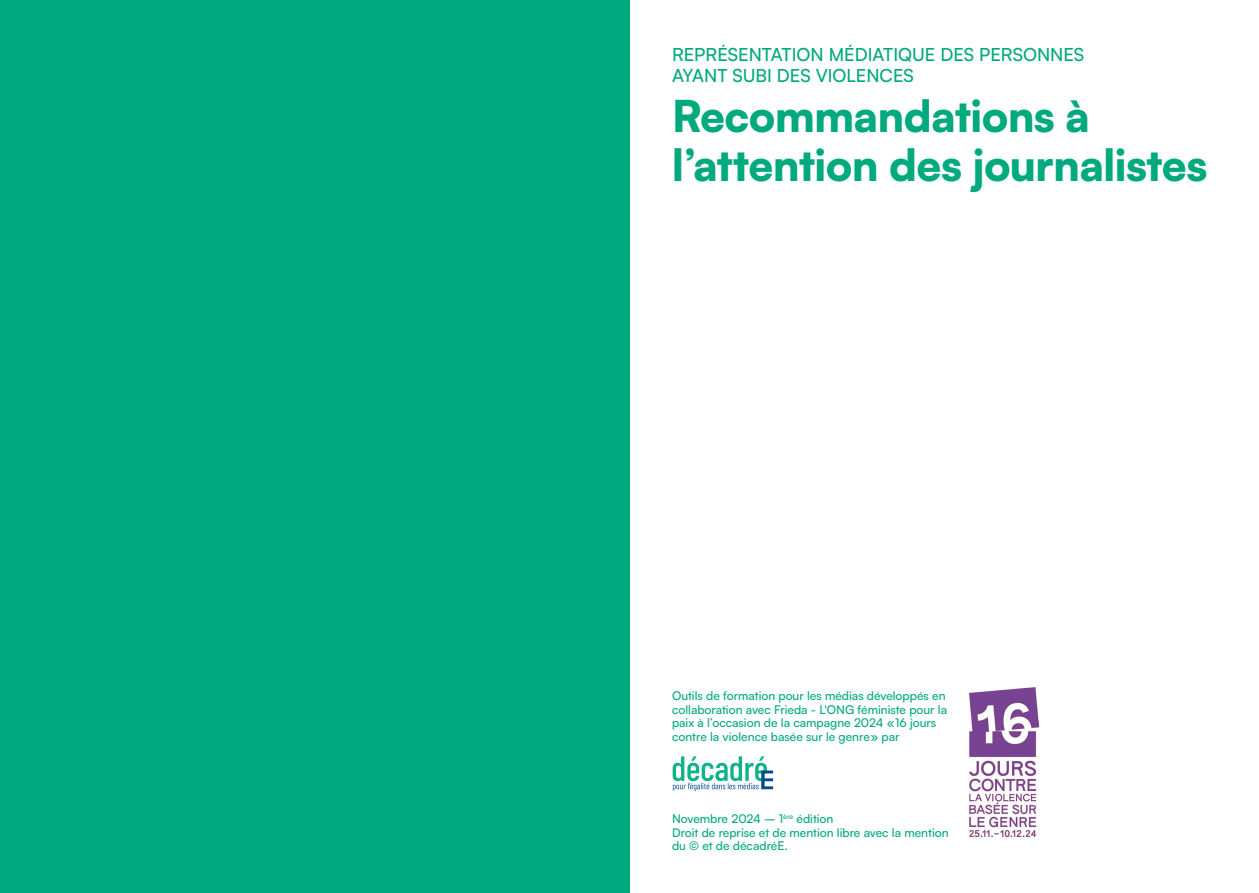
<style>
.page{position:relative;width:1259px;height:893px;background:#fff}
.page>*{position:absolute;margin:0;border:0;box-sizing:border-box;transform-origin:0 0}
.Titre_section__vert{font:900 43.5px/49.5px "Satoshi";letter-spacing:-.01em;color:#00a97e}
.t1{font:500 18px/21.6px "Satoshi";color:#00a97e}
.Légende{font:500 12px/13.5px "Satoshi";color:#00a97e}
</style>
<div class="page">
<svg style="left:672px;top:756px;width:101px;height:35px"></svg>
<img style="left:969px;top:688px;width:69px;height:149px">
<div style="left:0;top:0;width:629px;height:893px;background:#00a97e"></div>
<p class="t1" style="left:672px;top:42px;width:414px">REPRÉSENTATION MÉDIATIQUE DES PERSONNES<br>AYANT SUBI DES VIOLENCES</p>
<p class="Titre_section__vert" style="left:672px;top:88px;width:537px">Recommandations à l’attention des journalistes</p>
<p class="Légende" style="left:672px;top:688px;width:277px">Outils de formation pour les médias développés en collaboration avec Frieda - L'ONG féministe pour la paix à l’occasion de la campagne 2024 «16 jours contre la violence basée sur le genre» par</p>
<p class="Légende" style="left:672px;top:812px;width:163px">Novembre 2024 – 1<sup>ère</sup> édition</p>
<p class="Légende" style="left:672px;top:825px;width:278px">Droit de reprise et de mention libre avec la mention du © et de décadréE.</p>
</div>
